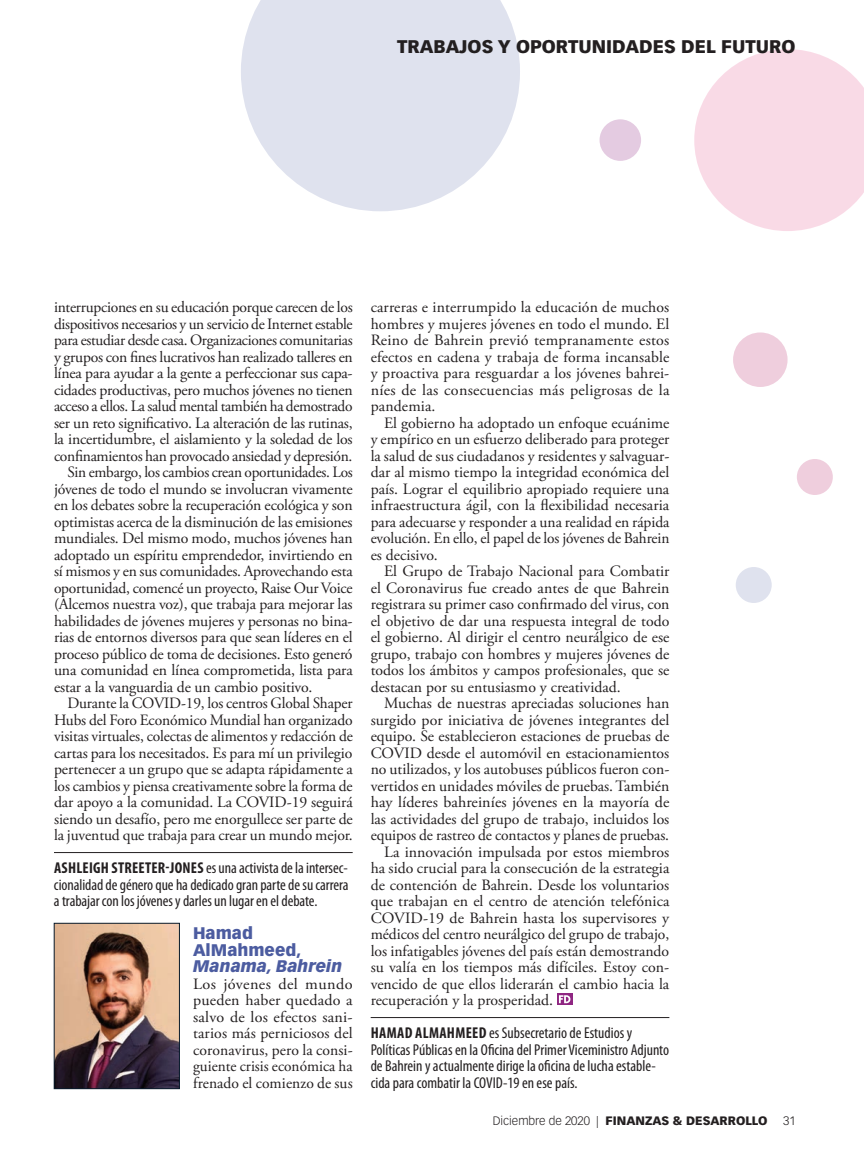
<style>
.page{position:relative;width:864px;height:1161px;background:#fff}
.page>*{position:absolute;margin:0;border:0;box-sizing:border-box;transform-origin:0 0}
.GLOBAL_-_Feature_The{font:900 18px "Vectora LT Std";color:#231f20}
.GLOBAL_-_Subhead{font:900 16.5px/16.5px "Vectora LT Std";color:#4c5ca0}
.GLOBAL_-_Body_Copy{font:15.75px/16.5px "Adobe Garamond Pro";letter-spacing:-.005em;color:#231f20;text-align:justify}
.GLOBAL_-_Author_Bio{font:condensed 15.75px/16.5px "Myriad Pro";color:#231f20;text-align:justify}
.t1{font:900 12px "Vectora LT Std";color:#231f20}
.t2{font:300 12px "Vectora LT Std";color:#231f20}
.s1{font-weight:700}
.s2{font-style:italic}
.s3{font-weight:300}
</style>
<div class="page">
<hr style="left:54px;top:852px;width:299px;height:1px;background:#231f20">
<img style="left:56px;top:925px;width:122px;height:162px">
<div style="left:54px;top:923px;width:126px;height:166px;border:1px solid #091c2d"></div>
<hr style="left:371px;top:1017px;width:298px;height:1px;background:#231f20">
<svg style="left:557px;top:994px;width:15px;height:11px"></svg>
<svg style="left:559px;top:995px;width:11px;height:8px"></svg>
<div style="left:797px;top:459px;width:36px;height:36px;background:#efcedd;border-radius:50%"></div>
<div style="left:600px;top:119px;width:41px;height:42px;background:#e4cbe1;border-radius:50%"></div>
<svg style="left:694px;top:49px;width:170px;height:182px"></svg>
<svg style="left:241px;top:0;width:279px;height:211px;fill:#dfe2ee"></svg>
<div style="left:736px;top:567px;width:36px;height:36px;background:#dfe2ee;border-radius:50%"></div>
<div style="left:733px;top:332px;width:55px;height:55px;background:#efcedd;border-radius:50%"></div>
<p class="GLOBAL_-_Feature_The" style="left:397px;top:36px;width:400px">TRABAJOS Y OPORTUNIDADES DEL FUTURO</p>
<p class="GLOBAL_-_Body_Copy" style="left:54px;top:299px;width:300px">interrupciones en su educación porque carecen de los dispositivos necesarios y un servicio de Internet estable para estudiar desde casa. Organizaciones comunitarias y grupos con fines lucrativos han realizado talleres en línea para ayudar a la gente a perfeccionar sus capa&shy;cidades productivas, pero muchos jóvenes no tienen acceso a ellos. La salud mental también ha demostrado ser un reto significativo. La alteración de las rutinas, la incertidumbre, el aislamiento y la soledad de los confinamientos han provocado ansiedad y depresión.</p>
<p class="GLOBAL_-_Body_Copy" style="left:54px;top:464px;width:300px;text-indent:14px">Sin embargo, los cambios crean oportunidades. Los jóvenes de todo el mundo se involucran vivamente en los debates sobre la recuperación ecológica y son optimistas acerca de la disminución de las emisiones mundiales. Del mismo modo, muchos jóvenes han adoptado un espíritu emprendedor, invirtiendo en sí mismos y en sus comunidades. Aprovechando esta oportunidad, comencé un proyecto, Raise Our Voice (Alcemos nuestra voz), que trabaja para mejorar las habilidades de jóvenes mujeres y personas no bina&shy;rias de entornos diversos para que sean líderes en el proceso público de toma de decisiones. Esto generó una comunidad en línea comprometida, lista para estar a la vanguardia de un cambio positivo.</p>
<p class="GLOBAL_-_Body_Copy" style="left:54px;top:695px;width:300px;text-indent:14px">Durante la COVID-19, los centros Global Shaper Hubs del Foro Económico Mundial han organizado visitas virtuales, colectas de alimentos y redacción de cartas para los necesitados. Es para mí un privilegio pertenecer a un grupo que se adapta rápidamente a los cambios y piensa creativamente sobre la forma de dar apoyo a la comunidad. La COVID-19 seguirá siendo un desafío, pero me enorgullece ser parte de la juventud que trabaja para crear un mundo mejor.</p>
<p class="GLOBAL_-_Author_Bio" style="left:54px;top:860px;width:296px"><span class="s1">ASHLEIGH STREETER-JONES</span> es una activista de la intersec&shy;cionalidad de género que ha dedicado gran parte de su carrera a trabajar con los jóvenes y darles un lugar en el debate.</p>
<p class="GLOBAL_-_Subhead" style="left:193px;top:925px;width:151px">Hamad<br>AlMahmeed,<br><span class="s2">Manama, Bahrein</span></p>
<p class="GLOBAL_-_Body_Copy" style="left:193px;top:976px;width:161px">Los jóvenes del mundo pueden haber quedado a salvo de los efectos sani&shy;tarios más perniciosos del coronavirus, pero la consi&shy;guiente crisis económica ha frenado el comienzo de sus</p>
<p class="GLOBAL_-_Body_Copy" style="left:371px;top:299px;width:300px">carreras e interrumpido la educación de muchos hombres y mujeres jóvenes en todo el mundo. El Reino de Bahrein previó tempranamente estos efectos en cadena y trabaja de forma incansable y proactiva para resguardar a los jóvenes bahrei&shy;níes de las consecuencias más peligrosas de la pandemia.</p>
<p class="GLOBAL_-_Body_Copy" style="left:371px;top:415px;width:300px;text-indent:13px">El gobierno ha adoptado un enfoque ecuánime y empírico en un esfuerzo deliberado para proteger la salud de sus ciudadanos y residentes y salvaguar&shy;dar al mismo tiempo la integridad económica del país. Lograr el equilibrio apropiado requiere una infraestructura ágil, con la flexibilidad necesaria para adecuarse y responder a una realidad en rápida evolución. En ello, el papel de los jóvenes de Bahrein es decisivo.</p>
<p class="GLOBAL_-_Body_Copy" style="left:371px;top:563px;width:300px;text-indent:14px">El Grupo de Trabajo Nacional para Combatir el Coronavirus fue creado antes de que Bahrein registrara su primer caso confirmado del virus, con el objetivo de dar una respuesta integral de todo el gobierno. Al dirigir el centro neurálgico de ese grupo, trabajo con hombres y mujeres jóvenes de todos los ámbitos y campos profesionales, que se destacan por su entusiasmo y creatividad.</p>
<p class="GLOBAL_-_Body_Copy" style="left:371px;top:695px;width:300px;text-indent:14px">Muchas de nuestras apreciadas soluciones han surgido por iniciativa de jóvenes integrantes del equipo. Se establecieron estaciones de pruebas de COVID desde el automóvil en estacionamientos no utilizados, y los autobuses públicos fueron con&shy;vertidos en unidades móviles de pruebas. También hay líderes bahreiníes jóvenes en la mayoría de las actividades del grupo de trabajo, incluidos los equipos de rastreo de contactos y planes de pruebas.</p>
<p class="GLOBAL_-_Body_Copy" style="left:371px;top:844px;width:300px;text-indent:14px">La innovación impulsada por estos miembros ha sido crucial para la consecución de la estrategia de contención de Bahrein. Desde los voluntarios que trabajan en el centro de atención telefónica COVID-19 de Bahrein hasta los supervisores y médicos del centro neurálgico del grupo de trabajo, los infatigables jóvenes del país están demostrando su valía en los tiempos más difíciles. Estoy con&shy;vencido de que ellos liderarán el cambio hacia la recuperación y la prosperidad.</p>
<p class="GLOBAL_-_Author_Bio" style="left:371px;top:1025px;width:300px;text-align:left"><span class="s1">HAMAD ALMAHMEED</span> es Subsecretario de Estudios y Políticas Públicas en la Oficina del Primer Viceministro Adjunto de Bahrein y actualmente dirige la oficina de lucha estable&shy;cida para combatir la COVID-19 en ese país.</p>
<p class="t1" style="left:493px;top:1113px;width:276px"><span class="s3">Diciembre de 2020 |</span> FINANZAS &amp; DESARROLLO</p>
<p class="t2" style="left:783px;top:1114px;width:14px">31</p>
</div>
